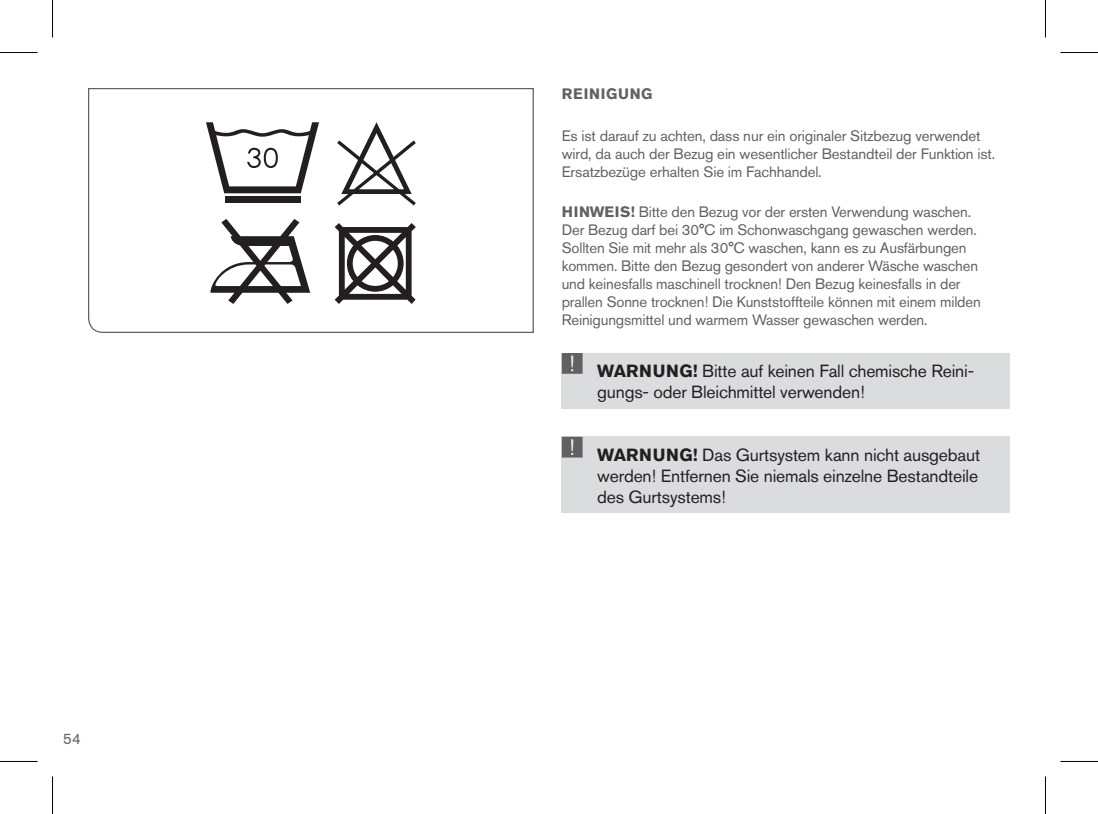
<style>
.page{position:relative;width:1098px;height:814px;background:#fff}
.page>*{position:absolute;margin:0;border:0;box-sizing:border-box;transform-origin:0 0}
.t1{font:75px "Warnung Cybex";color:#616164}
.t2{font:17.5px/21px "Akzidenz Grotesk Pro";letter-spacing:-.01em;color:#231f20}
.t3{font:15px/18px "Akzidenz Grotesk Pro";letter-spacing:-.01em;color:#616164}
.t4{font:700 15px "Akzidenz Grotesk Pro";letter-spacing:.05em;color:#616164}
.s1{font-weight:700}
</style>
<div class="page">
<div style="left:561px;top:353px;width:448px;height:55px;background:#dbdcde"></div>
<div style="left:561px;top:437px;width:448px;height:76px;background:#dbdcde"></div>
<svg style="left:88px;top:88px;width:446px;height:245px"></svg>
<svg style="left:337px;top:122px;width:79px;height:83px"></svg>
<svg style="left:334px;top:223px;width:82px;height:81px"></svg>
<svg style="left:210px;top:219px;width:100px;height:85px"></svg>
<svg style="left:206px;top:122px;width:113px;height:71px"></svg>
<div style="left:224px;top:196px;width:76px;height:7px;background:#231f20"></div>
<hr style="left:0;top:52px;width:38px;height:1px;background:#000">
<hr style="left:1060px;top:52px;width:37px;height:1px;background:#000">
<hr style="left:0;top:761px;width:38px;height:1px;background:#000">
<hr style="left:1060px;top:761px;width:37px;height:1px;background:#000">
<hr style="left:52px;top:0;width:1px;height:38px;background:#000">
<hr style="left:52px;top:776px;width:1px;height:38px;background:#000">
<hr style="left:1044px;top:0;width:1px;height:38px;background:#000">
<hr style="left:1044px;top:776px;width:1px;height:38px;background:#000">
<p class="t3" style="left:63px;top:730px;width:19px">54</p>
<p class="t4" style="left:561px;top:84px;width:92px">REINIGUNG</p>
<p class="t3" style="left:561px;top:127px;width:435px">Es ist darauf zu achten, dass nur ein originaler Sitzbezug verwendet wird, da auch der Bezug ein wesentlicher Bestandteil der Funktion ist.<br>Ersatzbezüge erhalten Sie im Fachhandel.</p>
<p class="t3" style="left:561px;top:202px;width:420px"><span class="s1">HINWEIS!</span> Bitte den Bezug vor der ersten Verwendung waschen.<br>Der Bezug darf bei 30°C im Schonwaschgang gewaschen werden.<br>Sollten Sie mit mehr als 30°C waschen, kann es zu Ausfärbungen kommen. Bitte den Bezug gesondert von anderer Wäsche waschen und keinesfalls maschinell trocknen! Den Bezug keinesfalls in der prallen Sonne trocknen! Die Kunststoffteile können mit einem milden Reinigungsmittel und warmem Wasser gewaschen werden.</p>
<h1 class="t1" style="left:561px;top:315px;width:22px">!</h1>
<h1 class="t1" style="left:561px;top:399px;width:22px">!</h1>
<p class="t2" style="left:597px;top:360px;width:378px"><span class="s1">WARNUNG!</span> Bitte auf keinen Fall chemische Reini&shy;gungs- oder Bleichmittel verwenden!</p>
<p class="t2" style="left:597px;top:444px;width:384px;text-align:justify"><span class="s1">WARNUNG!</span> Das Gurtsystem kann nicht ausgebaut werden! Entfernen Sie niemals einzelne Bestandteile des Gurtsystems!</p>
</div>
